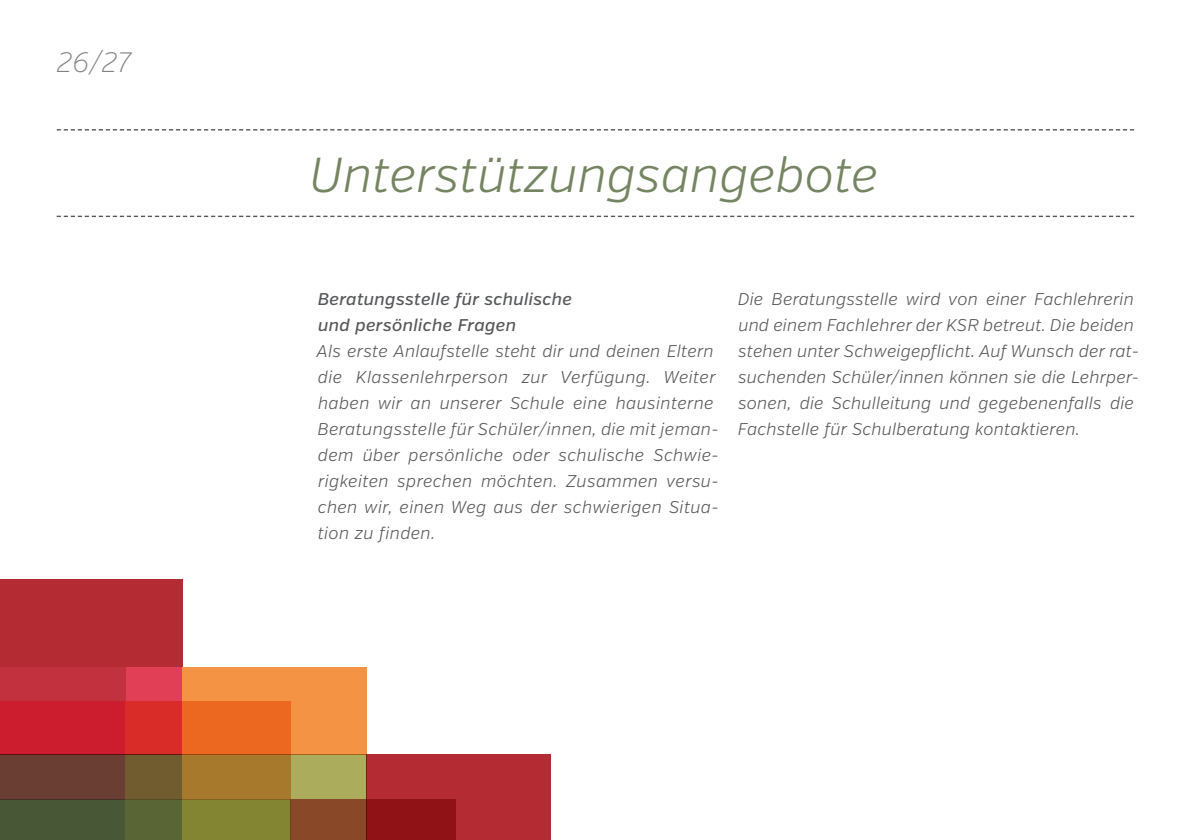
<style>
.page{position:relative;width:1191px;height:840px;background:#fff}
.page>*{position:absolute;margin:0;border:0;box-sizing:border-box;transform-origin:0 0}
.t1{font:italic 300 49px "Verb";color:#758461}
.t2{font:italic 200 28px "Verb";color:#808285}
.t3{font:italic 300 17px/26px "Verb";letter-spacing:.01em;color:#57585a}
.t4{font:italic 500 17px "Verb";letter-spacing:.02em;color:#57585a}
</style>
<div class="page">
<svg style="left:57px;top:215px;width:1077px;height:2px"></svg>
<svg style="left:57px;top:129px;width:1077px;height:1px"></svg>
<div style="left:0;top:578px;width:182px;height:88px;background:#b52b34"></div>
<div style="left:0;top:666px;width:182px;height:88px;background:#e03f56"></div>
<div style="left:182px;top:666px;width:184px;height:88px;background:#f49343"></div>
<div style="left:366px;top:754px;width:184px;height:85px;background:#b52b34"></div>
<div style="left:182px;top:754px;width:184px;height:85px;background:#acad5c"></div>
<div style="left:0;top:602px;width:125px;height:98px;background:#b52b34"></div>
<svg style="left:0;top:700px;width:125px;height:99px;fill:#cc1d2e"></svg>
<svg style="left:125px;top:700px;width:166px;height:99px"></svg>
<svg style="left:291px;top:799px;width:165px;height:40px;fill:#901116"></svg>
<div style="left:0;top:799px;width:125px;height:40px;background:#485736"></div>
<svg style="left:125px;top:799px;width:166px;height:40px;fill:#848532"></svg>
<p class="t2" style="left:57px;top:45px;width:76px">26/27</p>
<p class="t1" style="left:309px;top:145px;width:570px">Unterstützungsangebote</p>
<p class="t4" style="left:318px;top:288px;width:256px">Beratungsstelle für schulische</p>
<p class="t4" style="left:318px;top:314px;width:199px">und persönliche Fragen</p>
<p class="t3" style="left:316px;top:338px;width:404px">Als erste Anlaufstelle steht dir und deinen Eltern die Klassenlehrperson zur Verfügung. Weiter haben wir an unserer Schule eine hausinterne Beratungsstelle für Schüler/innen, die mit jeman&shy;dem über persönliche oder schulische Schwie&shy;rigkeiten sprechen möchten. Zusammen versu&shy;chen wir, einen Weg aus der schwierigen Situa&shy;tion zu finden.</p>
<p class="t3" style="left:738px;top:286px;width:403px">Die Beratungsstelle wird von einer Fachlehrerin und einem Fachlehrer der KSR betreut. Die beiden stehen unter Schweigepflicht. Auf Wunsch der rat&shy;suchenden Schüler/innen können sie die Lehrper&shy;sonen, die Schulleitung und gegebenenfalls die Fachstelle für Schulberatung kontaktieren.</p>
</div>
